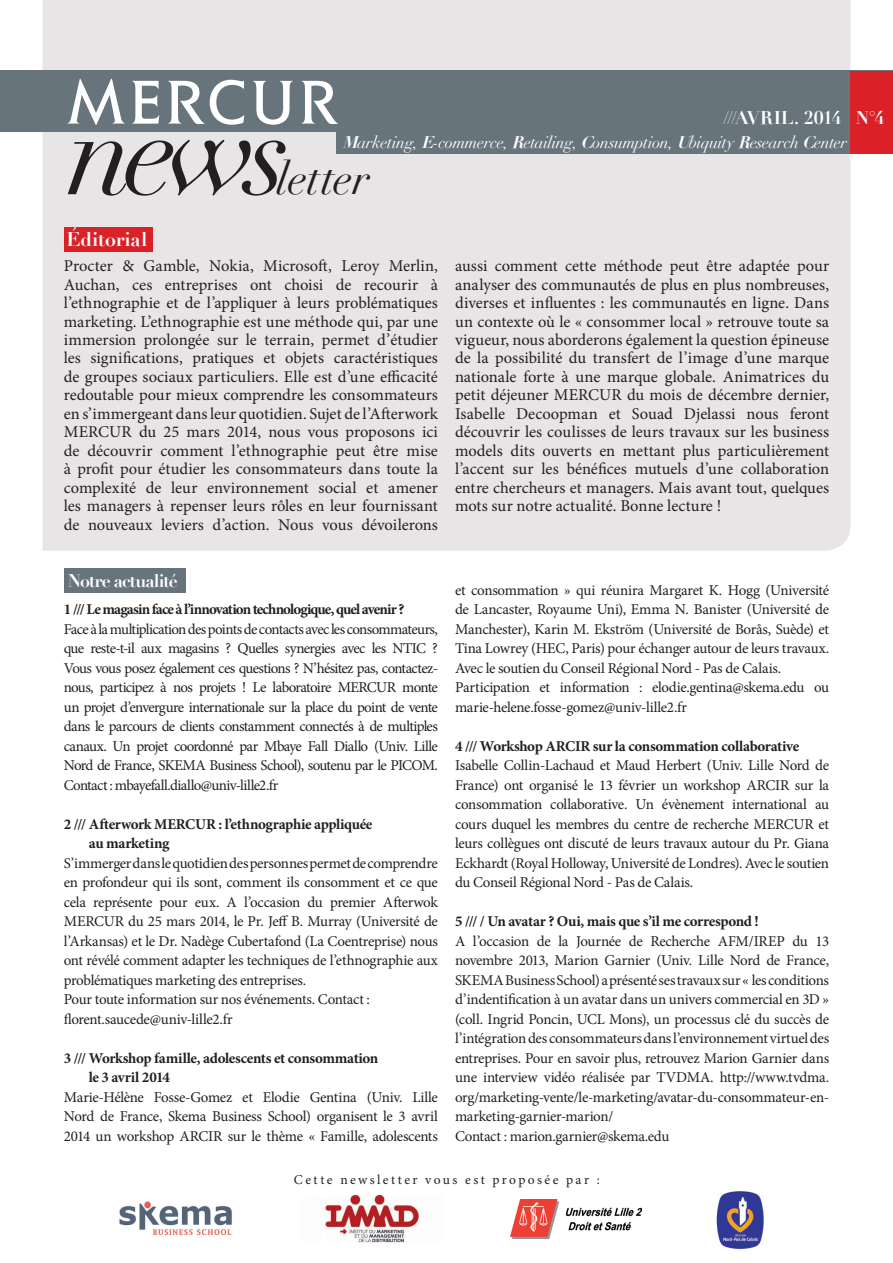
<style>
.page{position:relative;width:893px;height:1263px;background:#fff}
.page>*{position:absolute;margin:0;border:0;box-sizing:border-box;transform-origin:0 0}
.t1{font:italic 121.5px "Didot";color:#231f20}
.t2{font:64.2px "Elan";letter-spacing:.07em;color:#fff}
.t3{font:italic 45px "Didot";letter-spacing:-.01em;color:#231f20}
.t4{font:700 19.5px "Didot";color:#fff}
.t5{font:700 18px "Didot";letter-spacing:-.01em;color:#fff}
.t6{font:700 18px "Didot";letter-spacing:-.045em;color:#fff}
.t7{font:16.5px/18.5px "Minion Pro";letter-spacing:-.005em;color:#231f20;text-align:justify}
.t8{font:italic 16.5px "Didot";letter-spacing:-.02em;color:#fff}
.t9{font:15px/19.5px "Minion Pro";letter-spacing:-.025em;color:#231f20;text-align:justify}
.t10{font:700 15px/19.5px "Minion Pro";letter-spacing:-.03em;color:#231f20}
.t11{font:700 15px "Minion Pro";letter-spacing:-.06em;color:#231f20}
.t12{font:13.5px "Minion Pro";letter-spacing:.18em;color:#231f20}
.s1{font-weight:700}
</style>
<div class="page">
<div style="left:43px;top:0;width:807px;height:551px;background:#e8e5e7"></div>
<div style="left:64px;top:568px;width:121px;height:25px;background:#67747b"></div>
<div style="left:64px;top:227px;width:89px;height:25px;background:#da2128"></div>
<div style="left:0;top:71px;width:893px;height:61px;background:#67747b"></div>
<div style="left:336px;top:131px;width:515px;height:23px;background:#67747b"></div>
<div style="left:850px;top:71px;width:43px;height:82px;background:#da2128"></div>
<img style="left:119px;top:1201px;width:113px;height:35px">
<img style="left:324px;top:1195px;width:95px;height:48px">
<img style="left:511px;top:1199px;width:131px;height:39px">
<img style="left:716px;top:1191px;width:48px;height:59px">
<h2 class="t2" style="left:68px;top:59px;width:271px">MERCUR</h2>
<p class="t5" style="left:723px;top:107px;width:162px">///AVRIL. 2014 N°4</p>
<p class="t8" style="left:342px;top:132px;width:506px"><span class="s1">M</span>arketing, <span class="s1">E</span>-commerce, <span class="s1">R</span>etailing, <span class="s1">C</span>onsumption, <span class="s1">U</span>biquity <span class="s1">R</span>esearch <span class="s1">C</span>enter</p>
<h1 class="t1" style="left:68px;top:77px;width:223px">news</h1>
<h3 class="t3" style="left:276px;top:151px;width:95px">letter</h3>
<h3 class="t4" style="left:66px;top:227px;width:82px">Éditorial</h3>
<p class="t7" style="left:64px;top:257px;width:376px">Procter &amp; Gamble, Nokia, Microsoft, Leroy Merlin, Auchan, ces entreprises ont choisi de recourir à l’ethnographie et de l’appliquer à leurs problématiques marketing. L’ethnographie est une méthode qui, par une immersion prolongée sur le terrain, permet d’étudier les significations, pratiques et objets caractéristiques de groupes sociaux particuliers. Elle est d’une efficacité redoutable pour mieux comprendre les consommateurs en s’immergeant dans leur quotidien. Sujet de l’Afterwork MERCUR du 25 mars 2014, nous vous proposons ici de découvrir comment l’ethnographie peut être mise à profit pour étudier les consommateurs dans toute la complexité de leur environnement social et amener les managers à repenser leurs rôles en leur fournissant de nouveaux leviers d’action. Nous vous dévoilerons</p>
<p class="t7" style="left:455px;top:257px;width:376px">aussi comment cette méthode peut être adaptée pour analyser des communautés de plus en plus nombreuses, diverses et influentes : les communautés en ligne. Dans un contexte où le « consommer local » retrouve toute sa vigueur, nous aborderons également la question épineuse de la possibilité du transfert de l’image d’une marque nationale forte à une marque globale. Animatrices du petit déjeuner MERCUR du mois de décembre dernier, Isabelle Decoopman et Souad Djelassi nous feront découvrir les coulisses de leurs travaux sur les business models dits ouverts en mettant plus particulièrement l’accent sur les bénéfices mutuels d’une collaboration entre chercheurs et managers. Mais avant tout, quelques mots sur notre actualité. Bonne lecture !</p>
<p class="t6" style="left:68px;top:570px;width:112px">Notre actualité</p>
<p class="t11" style="left:64px;top:599px;width:342px">1 /// Le magasin face à l’innovation technologique, quel avenir ?</p>
<p class="t9" style="left:64px;top:619px;width:376px">Face à la multiplication des points de contacts avec les consommateurs, que reste-t-il aux magasins ? Quelles synergies avec les NTIC ?<br>Vous vous posez également ces questions ? N’hésitez pas, contactez&shy;nous, participez à nos projets ! Le laboratoire MERCUR monte un projet d’envergure internationale sur la place du point de vente dans le parcours de clients constamment connectés à de multiples canaux. Un projet coordonné par Mbaye Fall Diallo (Univ. Lille Nord de France, SKEMA Business School), soutenu par le PICOM.<br>Contact : mbayefall.diallo@univ-lille2.fr</p>
<p class="t10" style="left:89px;top:814px;width:285px;text-indent:-25px">2 /// Afterwork MERCUR : l’ethnographie appliquée au marketing</p>
<p class="t9" style="left:64px;top:853px;width:376px;text-align:left">S’immerger dans le quotidien des personnes permet de comprendre en profondeur qui ils sont, comment ils consomment et ce que cela représente pour eux. A l’occasion du premier Afterwok MERCUR du 25 mars 2014, le Pr. Jeff B. Murray (Université de l’Arkansas) et le Dr. Nadège Cubertafond (La Coentreprise) nous ont révélé comment adapter les techniques de l’ethnographie aux problématiques marketing des entreprises.<br>Pour toute information sur nos événements. Contact : florent.saucede@univ-lille2.fr</p>
<p class="t10" style="left:89px;top:1048px;width:291px;text-indent:-25px">3 /// Workshop famille, adolescents et consommation le 3 avril 2014</p>
<p class="t9" style="left:64px;top:1087px;width:376px">Marie-Hélène Fosse-Gomez et Elodie Gentina (Univ. Lille Nord de France, Skema Business School) organisent le 3 avril 2014 un workshop ARCIR sur le thème « Famille, adolescents</p>
<p class="t9" style="left:455px;top:580px;width:376px;text-align:left">et consommation » qui réunira Margaret K. Hogg (Université de Lancaster, Royaume Uni), Emma N. Banister (Université de Manchester), Karin M. Ekström (Université de Borås, Suède) et Tina Lowrey (HEC, Paris) pour échanger autour de leurs travaux.<br>Avec le soutien du Conseil Régional Nord - Pas de Calais.<br>Participation et information : elodie.gentina@skema.edu ou marie-helene.fosse-gomez@univ-lille2.fr</p>
<p class="t10" style="left:455px;top:736px;width:346px">4 /// Workshop ARCIR sur la consommation collaborative</p>
<p class="t9" style="left:455px;top:756px;width:376px">Isabelle Collin-Lachaud et Maud Herbert (Univ. Lille Nord de France) ont organisé le 13 février un workshop ARCIR sur la consommation collaborative. Un évènement international au cours duquel les membres du centre de recherche MERCUR et leurs collègues ont discuté de leurs travaux autour du Pr. Giana Eckhardt (Royal Holloway, Université de Londres). Avec le soutien du Conseil Régional Nord - Pas de Calais.</p>
<p class="t10" style="left:455px;top:911px;width:305px">5 /// / Un avatar ? Oui, mais que s’il me correspond !</p>
<p class="t9" style="left:455px;top:931px;width:376px;text-align:left">A l’occasion de la Journée de Recherche AFM/IREP du 13 novembre 2013, Marion Garnier (Univ. Lille Nord de France, SKEMA Business School) a présenté ses travaux sur « les conditions d’indentification à un avatar dans un univers commercial en 3D » (coll. Ingrid Poncin, UCL Mons), un processus clé du succès de l’intégration des consommateurs dans l’environnement virtuel des entreprises. Pour en savoir plus, retrouvez Marion Garnier dans une interview vidéo réalisée par TVDMA. http://www.tvdma. org/marketing-vente/le-marketing/avatar-du-consommateur-en&shy;marketing-garnier-marion/<br>Contact : marion.garnier@skema.edu</p>
<p class="t12" style="left:294px;top:1170px;width:308px">Cette newsletter vous est proposée par :</p>
</div>
